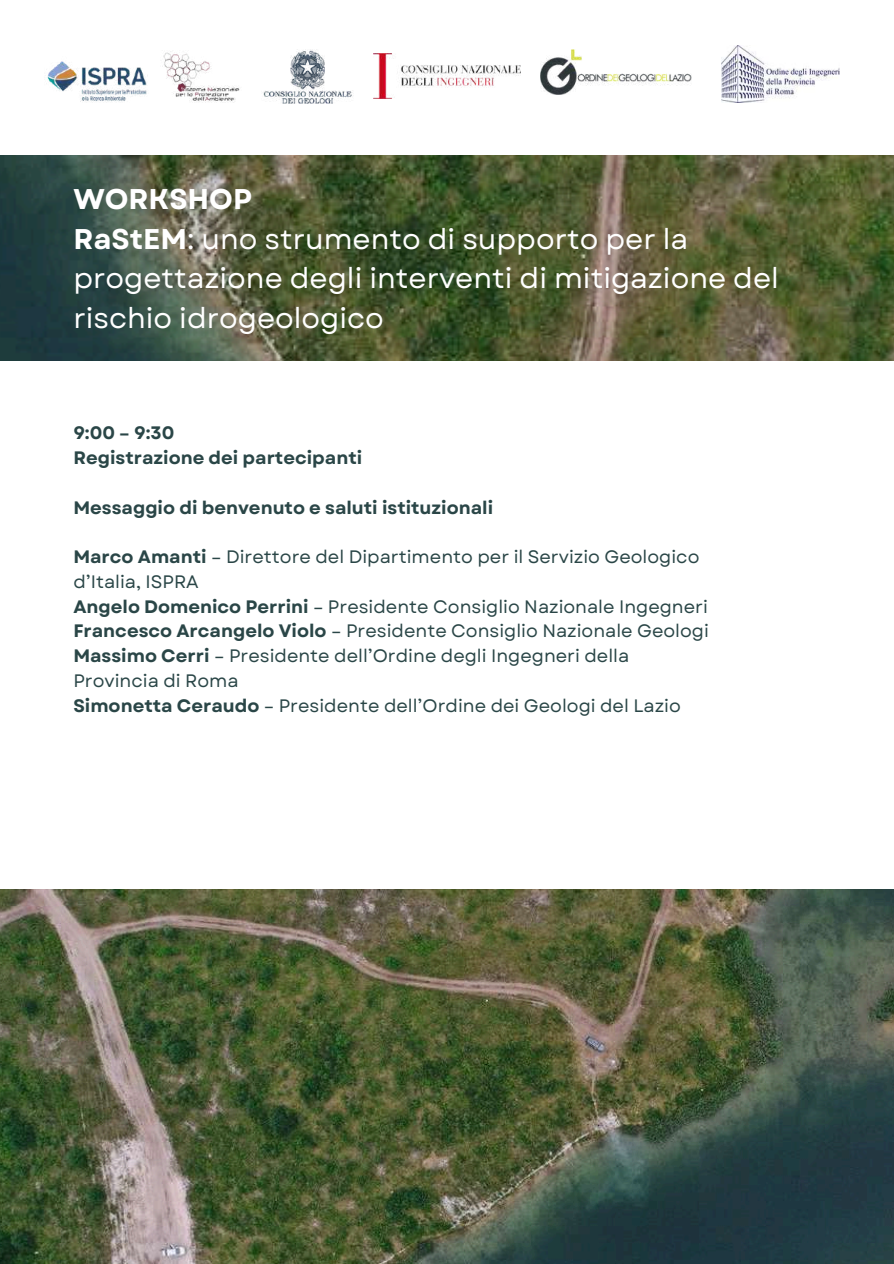
<style>
.page{position:relative;width:894px;height:1264px;background:#fff}
.page>*{position:absolute;margin:0;border:0;box-sizing:border-box;transform-origin:0 0}
.t1{font:28.5px/39.3px "Garet";color:#fff}
.t2{font:18px/24.8px "Garet";color:#2a4647}
.t3{font:700 18px/24.8px "Garet";color:#2a4647}
.s1{font-weight:700}
</style>
<div class="page">
<img style="left:0;top:155px;width:893px;height:205px">
<img style="left:0;top:889px;width:893px;height:374px">
<img style="left:373px;top:53px;width:147px;height:45px">
<img style="left:47px;top:51px;width:193px;height:51px">
<img style="left:263px;top:50px;width:90px;height:54px">
<img style="left:540px;top:50px;width:151px;height:45px">
<img style="left:721px;top:46px;width:118px;height:56px">
<h1 class="t1" style="left:73px;top:180px;width:706px"><span class="s1">WORKSHOP<br>RaStEM</span>: uno strumento di supporto per la progettazione degli interventi di mitigazione del rischio idrogeologico</h1>
<p class="t3" style="left:73px;top:420px;width:290px">9:00 – 9:30<br>Registrazione dei partecipanti</p>
<p class="t3" style="left:73px;top:495px;width:421px">Messaggio di benvenuto e saluti istituzionali</p>
<p class="t2" style="left:73px;top:544px;width:637px"><span class="s1">Marco Amanti</span> – Direttore del Dipartimento per il Servizio Geologico d’Italia, ISPRA<br><span class="s1">Angelo Domenico Perrini</span> – Presidente Consiglio Nazionale Ingegneri <span class="s1">Francesco Arcangelo Violo</span> – Presidente Consiglio Nazionale Geologi <span class="s1">Massimo Cerri</span> – Presidente dell’Ordine degli Ingegneri della Provincia di Roma<br><span class="s1">Simonetta Ceraudo</span> – Presidente dell’Ordine dei Geologi del Lazio</p>
</div>
